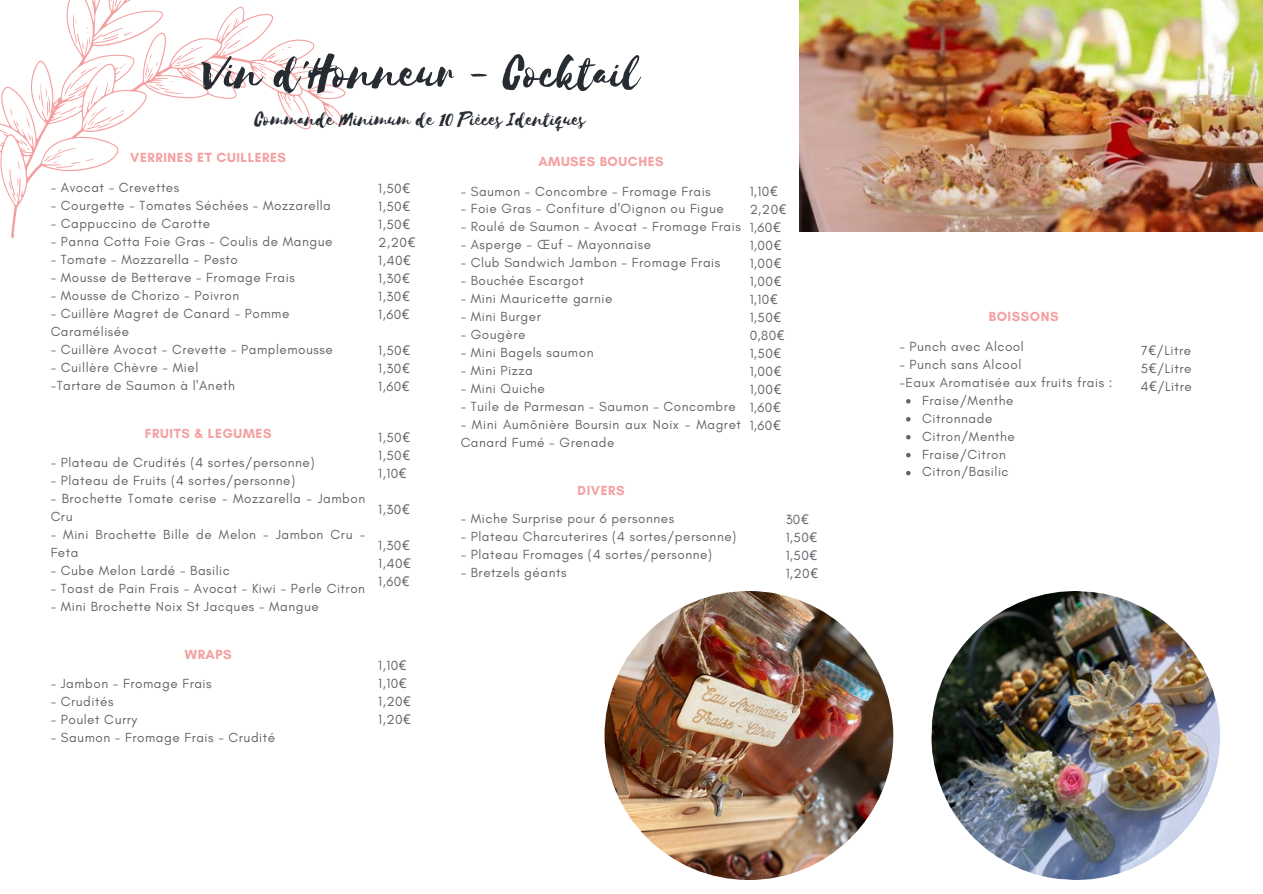
<style>
.page{position:relative;width:1263px;height:894px;background:#fff}
.page>*{position:absolute;margin:0;border:0;box-sizing:border-box;transform-origin:0 0}
.t1{font:52.5px "Selima";letter-spacing:-.01em;color:#272c33}
.t2{font:22.5px "Selima";letter-spacing:-.01em;color:#272c33}
.t3{font:13.5px/18px "Glacial Indifference";letter-spacing:.04em;color:#272c33}
.t4{font:700 13.5px "Glacial Indifference";letter-spacing:.04em;color:#f4a0a0}
.s1{font-family:"Noto Sans"}
</style>
<div class="page">
<svg style="left:11px;top:0;width:335px;height:239px"></svg>
<svg style="left:106px;top:0;width:19px;height:7px"></svg>
<svg style="left:281px;top:95px;width:23px;height:20px"></svg>
<svg style="left:0;top:13px;width:214px;height:188px"></svg>
<svg style="left:317px;top:83px;width:19px;height:19px"></svg>
<svg style="left:220px;top:20px;width:72px;height:66px"></svg>
<img style="left:605px;top:591px;width:288px;height:288px;border-radius:50%">
<img style="left:931px;top:591px;width:289px;height:289px">
<svg style="left:906px;top:399px;width:5px;height:4px"></svg>
<svg style="left:906px;top:417px;width:5px;height:4px"></svg>
<svg style="left:906px;top:435px;width:5px;height:4px"></svg>
<svg style="left:906px;top:453px;width:5px;height:4px"></svg>
<svg style="left:906px;top:470px;width:5px;height:5px"></svg>
<img style="left:800px;top:0;width:463px;height:231px">
<p class="t1" style="left:201px;top:45px;width:441px">Vin d'Honneur - Cocktail</p>
<p class="t2" style="left:255px;top:107px;width:332px">Commande Minimum de 10 Pièces Identiques</p>
<p class="t4" style="left:130px;top:150px;width:157px">VERRINES ET CUILLERES</p>
<p class="t3" style="left:51px;top:178px;width:130px">- Avocat - Crevettes</p>
<p class="t3" style="left:51px;top:196px;width:282px">- Courgette - Tomates Séchées - Mozzarella</p>
<p class="t3" style="left:51px;top:214px;width:161px">- Cappuccino de Carotte</p>
<p class="t3" style="left:51px;top:232px;width:283px">- Panna Cotta Foie Gras - Coulis de Mangue</p>
<p class="t3" style="left:51px;top:250px;width:189px">- Tomate - Mozzarella - Pesto</p>
<p class="t3" style="left:51px;top:268px;width:246px">- Mousse de Betterave - Fromage Frais</p>
<p class="t3" style="left:51px;top:286px;width:190px">- Mousse de Chorizo - Poivron</p>
<p class="t3" style="left:51px;top:304px;width:240px">- Cuillère Magret de Canard - Pomme<br>Caramélisée</p>
<p class="t3" style="left:51px;top:340px;width:284px">- Cuillère Avocat - Crevette - Pamplemousse</p>
<p class="t3" style="left:51px;top:358px;width:186px">- Cuillère Chèvre - Miel -Tartare de Saumon à l'Aneth</p>
<p class="t4" style="left:145px;top:425px;width:128px">FRUITS &amp; LEGUMES</p>
<p class="t3" style="left:51px;top:453px;width:265px">- Plateau de Crudités (4 sortes/personne)</p>
<p class="t3" style="left:51px;top:471px;width:246px">- Plateau de Fruits (4 sortes/personne)</p>
<p class="t3" style="left:51px;top:489px;width:316px">- Brochette Tomate cerise - Mozzarella - Jambon<br>Cru</p>
<p class="t3" style="left:51px;top:525px;width:316px">- Mini Brochette Bille de Melon - Jambon Cru -<br>Feta</p>
<p class="t3" style="left:51px;top:560px;width:181px">- Cube Melon Lardé - Basilic</p>
<p class="t3" style="left:51px;top:578px;width:316px">- Toast de Pain Frais - Avocat - Kiwi - Perle Citron</p>
<p class="t3" style="left:51px;top:596px;width:270px">- Mini Brochette Noix St Jacques - Mangue</p>
<p class="t4" style="left:185px;top:646px;width:48px">WRAPS</p>
<p class="t3" style="left:51px;top:673px;width:163px">- Jambon - Fromage Frais</p>
<p class="t3" style="left:51px;top:691px;width:64px">- Crudités</p>
<p class="t3" style="left:51px;top:709px;width:88px">- Poulet Curry</p>
<p class="t3" style="left:51px;top:727px;width:226px">- Saumon - Fromage Frais - Crudité</p>
<p class="t3" style="left:378px;top:179px;width:39px">1,50<span class="s1">€<br></span>1,50<span class="s1">€<br></span>1,50<span class="s1">€<br></span>2,20<span class="s1">€<br></span>1,40<span class="s1">€<br></span>1,30<span class="s1">€<br></span>1,30<span class="s1">€<br></span>1,60<span class="s1">€</span></p>
<p class="t3" style="left:378px;top:341px;width:33px;text-align:justify">1,50<span class="s1">€ </span>1,30<span class="s1">€ </span>1,60<span class="s1">€</span></p>
<p class="t3" style="left:378px;top:428px;width:33px;text-align:justify">1,50<span class="s1">€ </span>1,50<span class="s1">€ </span>1,10<span class="s1">€</span></p>
<p class="t3" style="left:378px;top:500px;width:33px">1,30<span class="s1">€</span></p>
<p class="t3" style="left:378px;top:536px;width:34px;text-align:justify">1,30<span class="s1">€ </span>1,40<span class="s1">€ </span>1,60<span class="s1">€</span></p>
<p class="t3" style="left:378px;top:656px;width:34px">1,10<span class="s1">€<br></span>1,10<span class="s1">€<br></span>1,20<span class="s1">€<br></span>1,20<span class="s1">€</span></p>
<p class="t4" style="left:538px;top:153px;width:127px">AMUSES BOUCHES</p>
<p class="t3" style="left:460px;top:182px;width:252px">- Saumon - Concombre - Fromage Frais</p>
<p class="t3" style="left:460px;top:200px;width:265px">- Foie Gras - Confiture d'Oignon ou Figue</p>
<p class="t3" style="left:460px;top:218px;width:282px">- Roulé de Saumon - Avocat - Fromage Frais</p>
<p class="t3" style="left:460px;top:235px;width:192px">- Asperge - Œuf - Mayonnaise</p>
<p class="t3" style="left:460px;top:253px;width:261px">- Club Sandwich Jambon - Fromage Frais</p>
<p class="t3" style="left:460px;top:271px;width:125px">- Bouchée Escargot</p>
<p class="t3" style="left:460px;top:289px;width:154px">- Mini Mauricette garnie</p>
<p class="t3" style="left:460px;top:307px;width:82px">- Mini Burger</p>
<p class="t3" style="left:460px;top:325px;width:66px">- Gougère</p>
<p class="t3" style="left:460px;top:343px;width:134px">- Mini Bagels saumon</p>
<p class="t3" style="left:460px;top:361px;width:74px">- Mini Pizza</p>
<p class="t3" style="left:460px;top:379px;width:86px">- Mini Quiche</p>
<p class="t3" style="left:460px;top:397px;width:277px">- Tuile de Parmesan - Saumon - Concombre</p>
<p class="t3" style="left:460px;top:415px;width:282px">- Mini Aumônière Boursin aux Noix - Magret<br>Canard Fumé - Grenade</p>
<p class="t4" style="left:578px;top:482px;width:48px">DIVERS</p>
<p class="t3" style="left:461px;top:509px;width:215px">- Miche Surprise pour 6 personnes</p>
<p class="t3" style="left:461px;top:527px;width:277px">- Plateau Charcuterires (4 sortes/personne)</p>
<p class="t3" style="left:461px;top:545px;width:253px">- Plateau Fromages (4 sortes/personne)</p>
<p class="t3" style="left:461px;top:563px;width:107px">- Bretzels géants</p>
<p class="t3" style="left:749px;top:182px;width:39px">1,10<span class="s1">€<br></span>2,20<span class="s1">€<br></span>1,60<span class="s1">€<br></span>1,00<span class="s1">€<br></span>1,00<span class="s1">€<br></span>1,00<span class="s1">€<br></span>1,10<span class="s1">€<br></span>1,50<span class="s1">€<br></span>0,80<span class="s1">€<br></span>1,50<span class="s1">€<br></span>1,00<span class="s1">€<br></span>1,00<span class="s1">€<br></span>1,60<span class="s1">€<br></span>1,60<span class="s1">€</span></p>
<p class="t3" style="left:785px;top:509px;width:34px">30<span class="s1">€<br></span>1,50<span class="s1">€<br></span>1,50<span class="s1">€<br></span>1,20<span class="s1">€</span></p>
<p class="t4" style="left:989px;top:308px;width:71px">BOISSONS</p>
<p class="t3" style="left:899px;top:337px;width:126px">- Punch avec Alcool</p>
<p class="t3" style="left:899px;top:355px;width:215px">- Punch sans Alcool<br>-Eaux Aromatisée aux fruits frais :</p>
<p class="t3" style="left:922px;top:391px;width:94px">Fraise/Menthe<br>Citronnade<br>Citron/Menthe<br>Fraise/Citron<br>Citron/Basilic</p>
<p class="t3" style="left:1140px;top:341px;width:53px;text-align:justify">7<span class="s1">€</span>/Litre 5<span class="s1">€</span>/Litre 4<span class="s1">€</span>/Litre</p>
</div>
